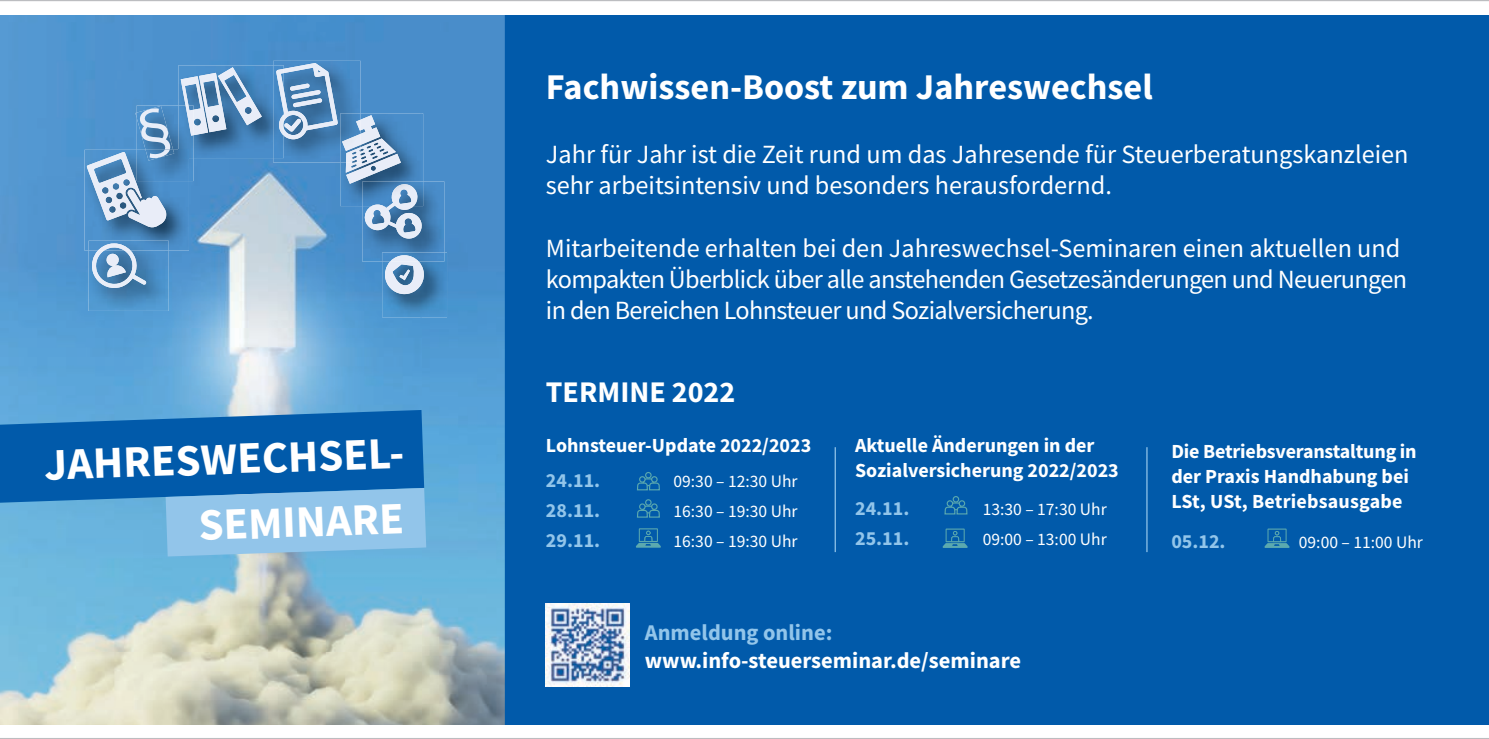
<style>
.page{position:relative;width:1489px;height:739px;background:#fff}
.page>*{position:absolute;margin:0;border:0;box-sizing:border-box;transform-origin:0 0}
.t1{font:700 45px/65.5px "Source Sans Pro";color:#fff;text-align:right}
.t2{font:700 36.25px "Source Sans Pro";color:#fff}
.t3{font:700 30px "Source Sans Pro";color:#fff}
.t4{font:26.25px/31.2px "Source Sans Pro";letter-spacing:-.025em;color:#fff}
.t5{font:26.25px/31.2px "Source Sans Pro";color:#fff}
.t6{font:700 22.5px "Source Sans Pro";color:#fff}
.t7{font:700 22.5px "Source Sans Pro";color:#92c5ea}
.t8{font:700 20px/25px "Source Sans Pro";color:#fff}
.t9{font:700 20px "Source Sans Pro";color:#92c5ea}
.t10{font:17.5px "Source Sans Pro";color:#fff}
</style>
<div class="page">
<div style="left:505px;top:1px;width:983px;height:737px;background:#015aaa"></div>
<img style="left:0;top:15px;width:505px;height:710px">
<img style="left:546px;top:603px;width:83px;height:83px">
<img style="left:137px;top:105px;width:56px;height:76px">
<img style="left:137px;top:106px;width:36px;height:44px">
<img style="left:84px;top:150px;width:105px;height:101px">
<img style="left:137px;top:150px;width:52px;height:31px">
<img style="left:145px;top:150px;width:29px;height:11px">
<img style="left:87px;top:152px;width:55px;height:68px">
<img style="left:127px;top:190px;width:40px;height:37px">
<img style="left:273px;top:61px;width:87px;height:101px">
<img style="left:284px;top:63px;width:54px;height:76px">
<img style="left:284px;top:119px;width:17px;height:13px">
<img style="left:290px;top:84px;width:20px;height:7px">
<img style="left:291px;top:90px;width:30px;height:9px">
<img style="left:293px;top:98px;width:29px;height:9px">
<img style="left:178px;top:65px;width:106px;height:93px">
<img style="left:276px;top:69px;width:8px;height:67px">
<img style="left:218px;top:67px;width:44px;height:58px">
<img style="left:181px;top:76px;width:27px;height:59px">
<img style="left:185px;top:105px;width:8px;height:31px">
<img style="left:199px;top:73px;width:27px;height:59px">
<img style="left:88px;top:241px;width:81px;height:70px">
<img style="left:91px;top:251px;width:55px;height:37px">
<img style="left:98px;top:243px;width:33px;height:8px">
<img style="left:362px;top:181px;width:82px;height:80px">
<img style="left:364px;top:206px;width:58px;height:32px">
<img style="left:382px;top:252px;width:65px;height:65px">
<img style="left:382px;top:252px;width:62px;height:9px">
<img style="left:384px;top:261px;width:42px;height:33px">
<img style="left:390px;top:255px;width:29px;height:6px">
<img style="left:340px;top:113px;width:83px;height:93px">
<img style="left:340px;top:113px;width:20px;height:49px">
<img style="left:362px;top:181px;width:61px;height:25px">
<img style="left:371px;top:184px;width:47px;height:22px">
<img style="left:360px;top:115px;width:20px;height:23px">
<img style="left:342px;top:120px;width:18px;height:31px">
<img style="left:346px;top:138px;width:50px;height:16px">
<img style="left:346px;top:147px;width:14px;height:7px">
<img style="left:346px;top:154px;width:55px;height:30px">
<svg style="left:0;top:410px;width:426px;height:146px;background:#3c88c5"></svg>
<hr style="left:834px;top:447px;width:1px;height:105px;background:#92c5ea">
<hr style="left:1146px;top:447px;width:1px;height:105px;background:#92c5ea">
<svg style="left:637px;top:472px;width:23px;height:18px"></svg>
<svg style="left:636px;top:528px;width:24px;height:19px"></svg>
<div style="left:645px;top:499px;width:6px;height:7px;border:1px solid #5ba9af;border-radius:50%"></div>
<svg style="left:637px;top:500px;width:23px;height:17px"></svg>
<svg style="left:944px;top:496px;width:23px;height:18px"></svg>
<svg style="left:942px;top:528px;width:25px;height:20px"></svg>
<svg style="left:1264px;top:528px;width:25px;height:20px"></svg>
<div style="left:0;top:725px;width:1488px;height:14px;background:#fff"></div>
<div style="left:0;top:0;width:1488px;height:14px;background:#fff"></div>
<hr style="left:0;top:0;width:1488px;height:1px;background:#bcbdc0">
<hr style="left:0;top:738px;width:1488px;height:1px;background:#bcbdc0">
<h2 class="t2" style="left:546px;top:62px;width:608px">Fachwissen-Boost zum Jahreswechsel</h2>
<p class="t5" style="left:546px;top:139px;width:864px">Jahr für Jahr ist die Zeit rund um das Jahresende für Steuerberatungskanzleien sehr arbeitsintensiv und besonders herausfordernd.</p>
<p class="t4" style="left:546px;top:232px;width:862px">Mitarbeitende erhalten bei den Jahreswechsel-Seminaren einen aktuellen und kompakten Überblick über alle anstehenden Gesetzesänderungen und Neuerungen in den Bereichen Lohnsteuer und Sozialversicherung.</p>
<p class="t3" style="left:546px;top:372px;width:191px">TERMINE 2022</p>
<p class="t8" style="left:546px;top:432px;width:267px">Lohnsteuer-Update 2022/2023</p>
<p class="t9" style="left:546px;top:467px;width:56px">24.11.</p>
<p class="t10" style="left:673px;top:470px;width:126px">09:30 – 12:30 Uhr</p>
<p class="t9" style="left:546px;top:497px;width:56px">28.11.</p>
<p class="t10" style="left:673px;top:500px;width:126px">16:30 – 19:30 Uhr</p>
<p class="t9" style="left:546px;top:527px;width:56px">29.11.</p>
<p class="t10" style="left:673px;top:530px;width:126px">16:30 – 19:30 Uhr</p>
<h1 class="t1" style="left:43px;top:432px;width:369px;rotate:-2deg">JAHRESW ECHSEL-<br>SEMINARE</h1>
<p class="t8" style="left:855px;top:433px;width:265px">Aktuelle Änderungen in der<br>Sozialversicherung 2022/2023</p>
<p class="t9" style="left:855px;top:495px;width:56px">24.11.</p>
<p class="t10" style="left:982px;top:498px;width:126px">13:30 – 17:30 Uhr</p>
<p class="t9" style="left:855px;top:525px;width:56px">25.11.</p>
<p class="t10" style="left:982px;top:528px;width:126px">09:00 – 13:00 Uhr</p>
<p class="t7" style="left:645px;top:617px;width:189px">Anmeldung online:</p>
<p class="t6" style="left:645px;top:645px;width:378px">www.info-steuerseminar.de/seminare</p>
<p class="t8" style="left:1171px;top:438px;width:247px">Die Betriebsveranstaltung in der Praxis Handhabung bei<br>LSt, USt, Betriebsausgabe</p>
<p class="t9" style="left:1171px;top:528px;width:56px">05.12.</p>
<p class="t10" style="left:1298px;top:531px;width:126px">09:00 – 11:00 Uhr</p>
</div>
